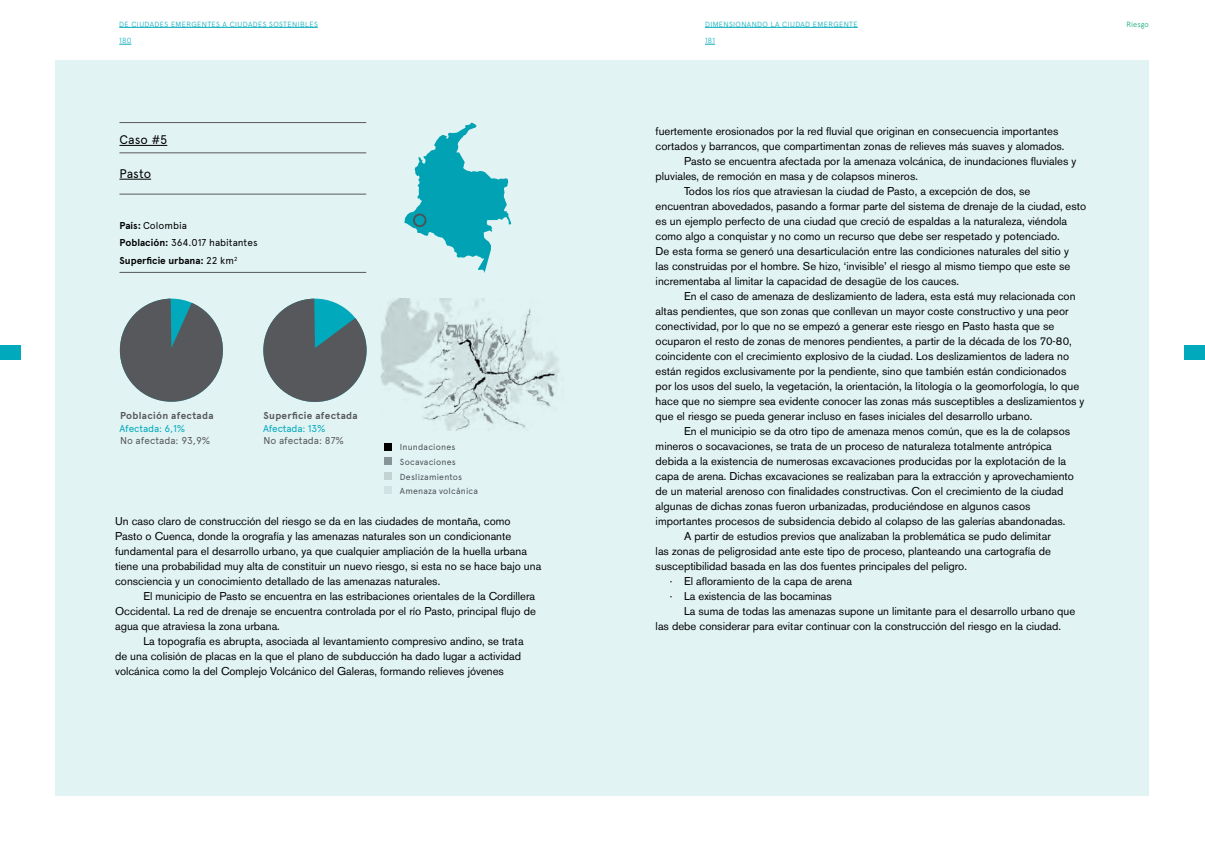
<style>
.page{position:relative;width:1205px;height:851px;background:#fff}
.page>*{position:absolute;margin:0;border:0;box-sizing:border-box;transform-origin:0 0}
.t1{font:12.5px "Apercu";letter-spacing:.005em;color:#000}
.t2{font:11.25px/15px "Akzidenz Grotesk BE";color:#000}
.t3{font:700 10px/17.5px "Apercu";color:#000}
.t4{font:700 10px "Apercu";letter-spacing:.03em;color:#57585b}
.t5{font:10px "Apercu";color:#57585b}
.t6{font:10px "Apercu";letter-spacing:-.015em;color:#00aabc}
.t7{font:8.75px/14.6px "Apercu";letter-spacing:.02em;color:#57585b}
.t8{font:300 7.5px "Apercu";letter-spacing:.05em;color:#00aabc}
.t9{font:300 7.5px "Apercu";letter-spacing:.005em;color:#00a66c}
.s1{font-weight:400}
</style>
<div class="page">
<div style="left:56px;top:60px;width:1093px;height:735px;background:#e2f3f4"></div>
<hr style="left:705px;top:27px;width:153px;height:1px;background:#00aabc">
<hr style="left:119px;top:27px;width:199px;height:1px;background:#00aabc">
<svg style="left:119px;top:44px;width:12px;height:1px"></svg>
<div style="left:1184px;top:345px;width:21px;height:15px;background:#00aabc"></div>
<div style="left:0;top:345px;width:21px;height:15px;background:#00aabc"></div>
<hr style="left:119px;top:152px;width:247px;height:1px;background:#57585b">
<hr style="left:119px;top:194px;width:247px;height:1px;background:#57585b">
<hr style="left:119px;top:272px;width:247px;height:1px;background:#57585b">
<hr style="left:119px;top:122px;width:247px;height:1px;background:#57585b">
<hr style="left:119px;top:145px;width:48px;height:1px;background:#000">
<hr style="left:119px;top:179px;width:32px;height:1px;background:#000">
<svg style="left:404px;top:123px;width:107px;height:150px"></svg>
<div style="left:413px;top:213px;width:13px;height:14px;border:2px solid #57585b;border-radius:50%"></div>
<svg style="left:120px;top:298px;width:103px;height:103px"></svg>
<svg style="left:263px;top:298px;width:104px;height:104px"></svg>
<img style="left:381px;top:298px;width:178px;height:132px">
<div style="left:384px;top:442px;width:7px;height:8px;background:#000"></div>
<div style="left:384px;top:457px;width:7px;height:8px;background:#879397"></div>
<div style="left:384px;top:471px;width:7px;height:8px;background:#c3d3d4"></div>
<div style="left:384px;top:486px;width:7px;height:8px;background:#d2e2e4"></div>
<p class="t8" style="left:119px;top:19px;width:200px">DE CIUDADES EMERGENTES A CIUDADES SOSTENIBLES</p>
<p class="t8" style="left:705px;top:19px;width:154px">DIMENSIONANDO LA CIUDAD EMERGENTE</p>
<p class="t8" style="left:119px;top:36px;width:14px">180</p>
<p class="t8" style="left:705px;top:36px;width:12px">181</p>
<p class="t1" style="left:119px;top:132px;width:49px">Caso #5</p>
<p class="t1" style="left:119px;top:166px;width:33px">Pasto</p>
<p class="t3" style="left:119px;top:217px;width:140px">País: <span class="s1">Colombia<br></span>Población: <span class="s1">364.017 habitantes<br></span>Superficie urbana: <span class="s1">22 km</span><sup>2</sup></p>
<p class="t4" style="left:120px;top:409px;width:95px">Población afectada</p>
<p class="t6" style="left:120px;top:422px;width:67px">Afectada: 6,1%</p>
<p class="t5" style="left:120px;top:434px;width:92px">No afectada: 93,9%</p>
<p class="t4" style="left:263px;top:409px;width:96px">Superficie afectada</p>
<p class="t6" style="left:263px;top:422px;width:64px">Afectada: 13%</p>
<p class="t5" style="left:263px;top:434px;width:82px">No afectada: 87%</p>
<p class="t7" style="left:400px;top:440px;width:80px">Inundaciones<br>Socavaciones<br>Deslizamientos<br>Amenaza volcánica</p>
<p class="t2" style="left:115px;top:514px;width:428px">Un caso claro de construcción del riesgo se da en las ciudades de montaña, como<br>Pasto o Cuenca, donde la orografía y las amenazas naturales son un condicionante fundamental para el desarrollo urbano, ya que cualquier ampliación de la huella urbana tiene una probabilidad muy alta de constituir un nuevo riesgo, si esta no se hace bajo una consciencia y un conocimiento detallado de las amenazas naturales.</p>
<p class="t2" style="left:115px;top:589px;width:422px;text-align:justify;text-indent:28px">El municipio de Pasto se encuentra en las estribaciones orientales de la Cordillera Occidental. La red de drenaje se encuentra controlada por el río Pasto, principal flujo de agua que atraviesa la zona urbana.</p>
<p class="t2" style="left:115px;top:634px;width:410px;text-indent:28px">La topografía es abrupta, asociada al levantamiento compresivo andino, se trata de una colisión de placas en la que el plano de subducción ha dado lugar a actividad volcánica como la del Complejo Volcánico del Galeras, formando relieves jóvenes</p>
<p class="t2" style="left:656px;top:124px;width:404px">fuertemente erosionados por la red fluvial que originan en consecuencia importantes</p>
<p class="t2" style="left:656px;top:139px;width:410px">cortados y barrancos, que compartimentan zonas de relieves más suaves y alomados.</p>
<p class="t2" style="left:684px;top:154px;width:394px">Pasto se encuentra afectada por la amenaza volcánica, de inundaciones fluviales y</p>
<p class="t2" style="left:656px;top:169px;width:264px">pluviales, de remoción en masa y de colapsos mineros.</p>
<p class="t2" style="left:684px;top:184px;width:348px">Todos los ríos que atraviesan la ciudad de Pasto, a excepción de dos, se</p>
<p class="t2" style="left:656px;top:199px;width:432px">encuentran abovedados, pasando a formar parte del sistema de drenaje de la ciudad, esto</p>
<p class="t2" style="left:656px;top:214px;width:413px">es un ejemplo perfecto de una ciudad que creció de espaldas a la naturaleza, viéndola</p>
<p class="t2" style="left:656px;top:229px;width:406px">como algo a conquistar y no como un recurso que debe ser respetado y potenciado.</p>
<p class="t2" style="left:656px;top:244px;width:415px">De esta forma se generó una desarticulación entre las condiciones naturales del sitio y</p>
<p class="t2" style="left:656px;top:259px;width:416px">las construidas por el hombre. Se hizo, ‘invisible’ el riesgo al mismo tiempo que este se</p>
<p class="t2" style="left:656px;top:274px;width:305px">incrementaba al limitar la capacidad de desagüe de los cauces.</p>
<p class="t2" style="left:684px;top:289px;width:393px">En el caso de amenaza de deslizamiento de ladera, esta está muy relacionada con</p>
<p class="t2" style="left:656px;top:304px;width:415px">altas pendientes, que son zonas que conllevan un mayor coste constructivo y una peor</p>
<p class="t2" style="left:656px;top:319px;width:400px">conectividad, por lo que no se empezó a generar este riesgo en Pasto hasta que se</p>
<p class="t2" style="left:656px;top:334px;width:418px">ocuparon el resto de zonas de menores pendientes, a partir de la década de los 70-80,</p>
<p class="t2" style="left:656px;top:349px;width:415px">coincidente con el crecimiento explosivo de la ciudad. Los deslizamientos de ladera no</p>
<p class="t2" style="left:656px;top:364px;width:412px">están regidos exclusivamente por la pendiente, sino que también están condicionados</p>
<p class="t2" style="left:656px;top:379px;width:425px">por los usos del suelo, la vegetación, la orientación, la litología o la geomorfología, lo que</p>
<p class="t2" style="left:656px;top:394px;width:430px">hace que no siempre sea evidente conocer las zonas más susceptibles a deslizamientos y</p>
<p class="t2" style="left:656px;top:409px;width:378px">que el riesgo se pueda generar incluso en fases iniciales del desarrollo urbano.</p>
<p class="t2" style="left:684px;top:424px;width:388px">En el municipio se da otro tipo de amenaza menos común, que es la de colapsos</p>
<p class="t2" style="left:656px;top:439px;width:398px">mineros o socavaciones, se trata de un proceso de naturaleza totalmente antrópica</p>
<p class="t2" style="left:656px;top:454px;width:412px">debida a la existencia de numerosas excavaciones producidas por la explotación de la</p>
<p class="t2" style="left:656px;top:469px;width:420px">capa de arena. Dichas excavaciones se realizaban para la extracción y aprovechamiento</p>
<p class="t2" style="left:656px;top:484px;width:409px">de un material arenoso con finalidades constructivas. Con el crecimiento de la ciudad</p>
<p class="t2" style="left:656px;top:499px;width:376px">algunas de dichas zonas fueron urbanizadas, produciéndose en algunos casos</p>
<p class="t2" style="left:656px;top:513px;width:411px">importantes procesos de subsidencia debido al colapso de las galerías abandonadas.</p>
<p class="t2" style="left:684px;top:528px;width:368px">A partir de estudios previos que analizaban la problemática se pudo delimitar</p>
<p class="t2" style="left:656px;top:543px;width:397px">las zonas de peligrosidad ante este tipo de proceso, planteando una cartografía de</p>
<p class="t2" style="left:656px;top:558px;width:313px">susceptibilidad basada en las dos fuentes principales del peligro.</p>
<p class="t2" style="left:670px;top:573px;width:184px">· El afloramiento de la capa de arena</p>
<p class="t2" style="left:670px;top:588px;width:164px">· La existencia de las bocaminas</p>
<p class="t2" style="left:684px;top:603px;width:393px">La suma de todas las amenazas supone un limitante para el desarrollo urbano que</p>
<p class="t2" style="left:656px;top:618px;width:407px">las debe considerar para evitar continuar con la construcción del riesgo en la ciudad.</p>
<p class="t9" style="left:1126px;top:19px;width:24px">Riesgo</p>
</div>
